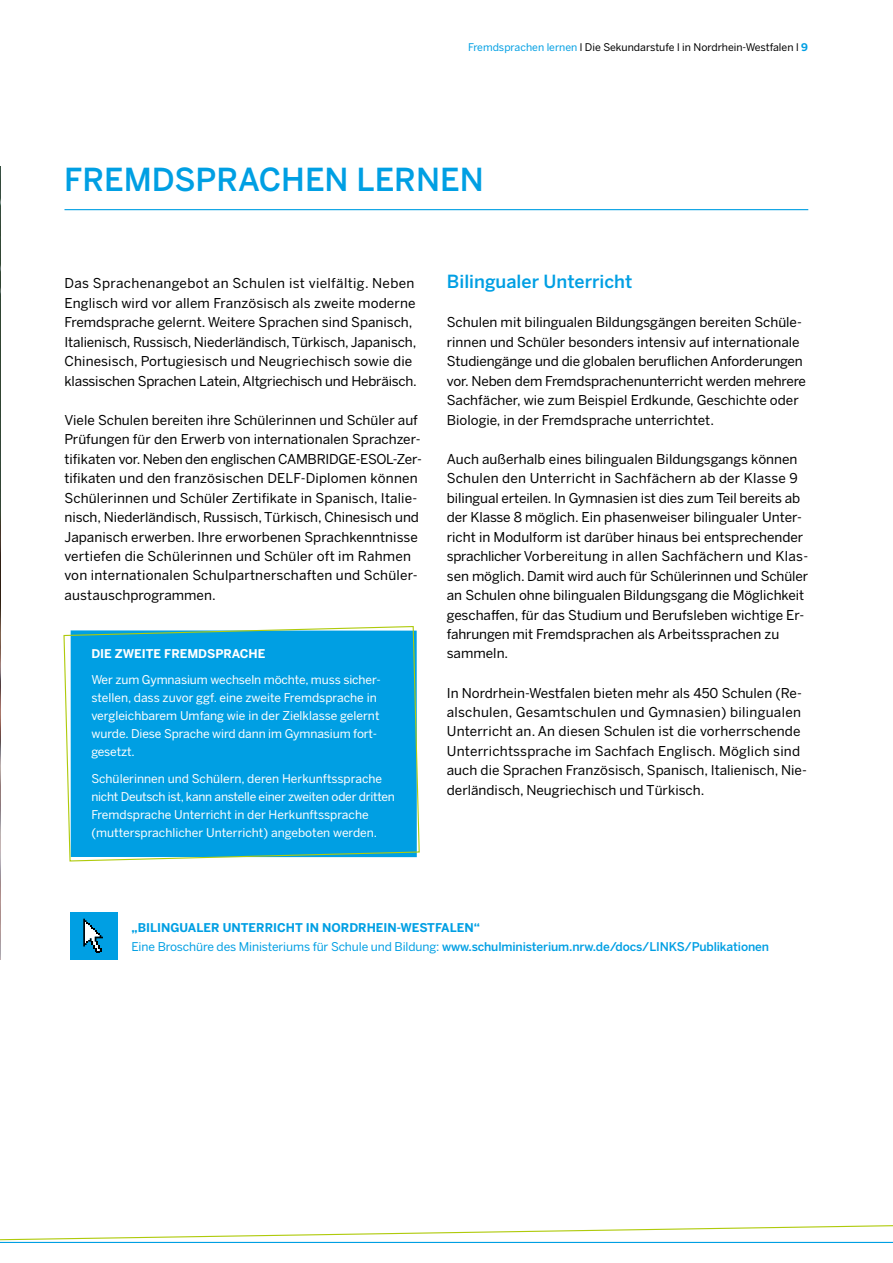
<style>
.page{position:relative;width:893px;height:1263px;background:#fff}
.page>*{position:absolute;margin:0;border:0;box-sizing:border-box;transform-origin:0 0}
.t1{font:500 31.5px "Benton Sans";color:#009fe3}
.t2{font:500 18px "Benton Sans";color:#009fe3}
.t3{font:13.5px/19.5px "Benton Sans";color:#000}
.t4{font:12px/18px "Benton Sans";color:#fff}
.t5{font:500 12px/19.5px "Benton Sans";letter-spacing:-.01em;color:#009fe3}
.t6{font:700 12px "Benton Sans";color:#fff}
.t7{font:10.5px "Benton Sans";color:#000}
.s1{color:#009fe3}
.s2{font-weight:700;color:#009fe3}
.s3{font-weight:700}
.s4{font-weight:400}
</style>
<div class="page">
<svg style="left:0;top:1225px;width:893px;height:18px"></svg>
<img style="left:0;top:167px;width:1px;height:793px">
<hr style="left:64px;top:209px;width:744px;height:1px;background:#009fe3">
<svg style="left:63px;top:626px;width:357px;height:236px;background:#19a8e3"></svg>
<div style="left:71px;top:912px;width:47px;height:48px;background:#009fe3"></div>
<svg style="left:83px;top:919px;width:20px;height:34px"></svg>
<p class="t7" style="left:468px;top:41px;width:341px"><span class="s1">Fremdsprachen lernen</span> l Die Sekundarstufe l in Nordrhein-Westfalen l <span class="s2">9</span></p>
<h1 class="t1" style="left:64px;top:160px;width:421px">FREMDSPRACHEN LERNEN</h1>
<p class="t3" style="left:64px;top:273px;width:354px">Das Sprachenangebot an Schulen ist vielfältig. Neben Englisch wird vor allem Französisch als zweite moderne Fremdsprache gelernt. Weitere Sprachen sind Spanisch, Italienisch, Russisch, Niederländisch, Türkisch, Japanisch, Chinesisch, Portugiesisch und Neugriechisch sowie die klassischen Sprachen Latein, Altgriechisch und Hebräisch.</p>
<p class="t3" style="left:64px;top:410px;width:359px">Viele Schulen bereiten ihre Schülerinnen und Schüler auf Prüfungen für den Erwerb von internationalen Sprachzer&shy;tifikaten vor. Neben den englischen CAMBRIDGE-ESOL-Zer&shy;tifikaten und den französischen DELF-Diplomen können Schülerinnen und Schüler Zertifikate in Spanisch, Italie&shy;nisch, Niederländisch, Russisch, Türkisch, Chinesisch und Japanisch erwerben. Ihre erworbenen Sprachkenntnisse vertiefen die Schülerinnen und Schüler oft im Rahmen von internationalen Schulpartnerschaften und Schüler&shy;austauschprogrammen.</p>
<p class="t6" style="left:91px;top:646px;width:176px">DIE ZWEITE FREMDSPRACHE</p>
<p class="t4" style="left:91px;top:671px;width:291px">Wer zum Gymnasium wechseln möchte, muss sicher&shy;stellen, dass zuvor ggf. eine zweite Fremdsprache in vergleichbarem Umfang wie in der Zielklasse gelernt wurde. Diese Sprache wird dann im Gymnasium fort&shy;gesetzt.</p>
<p class="t4" style="left:91px;top:769px;width:305px">Schülerinnen und Schülern, deren Herkunftssprache nicht Deutsch ist, kann anstelle einer zweiten oder dritten Fremdsprache Unterricht in der Herkunftssprache (muttersprachlicher Unterricht) angeboten werden.</p>
<h2 class="t2" style="left:447px;top:271px;width:187px">Bilingualer Unterricht</h2>
<p class="t3" style="left:447px;top:312px;width:361px">Schulen mit bilingualen Bildungsgängen bereiten Schüle&shy;rinnen und Schüler besonders intensiv auf internationale Studiengänge und die globalen beruflichen Anforderungen vor. Neben dem Fremdsprachenunterricht werden mehrere Sachfächer, wie zum Beispiel Erdkunde, Geschichte oder Biologie, in der Fremdsprache unterrichtet.</p>
<p class="t3" style="left:447px;top:449px;width:363px">Auch außerhalb eines bilingualen Bildungsgangs können Schulen den Unterricht in Sachfächern ab der Klasse 9 bilingual erteilen. In Gymnasien ist dies zum Teil bereits ab der Klasse 8 möglich. Ein phasenweiser bilingualer Unter&shy;richt in Modulform ist darüber hinaus bei entsprechender sprachlicher Vorbereitung in allen Sachfächern und Klas&shy;sen möglich. Damit wird auch für Schülerinnen und Schüler an Schulen ohne bilingualen Bildungsgang die Möglichkeit geschaffen, für das Studium und Berufsleben wichtige Er&shy;fahrungen mit Fremdsprachen als Arbeitssprachen zu sammeln.</p>
<p class="t3" style="left:447px;top:683px;width:361px">In Nordrhein-Westfalen bieten mehr als 450 Schulen (Re&shy;alschulen, Gesamtschulen und Gymnasien) bilingualen Unterricht an. An diesen Schulen ist die vorherrschende Unterrichtssprache im Sachfach Englisch. Möglich sind auch die Sprachen Französisch, Spanisch, Italienisch, Nie&shy;derländisch, Neugriechisch und Türkisch.</p>
<p class="t5" style="left:131px;top:917px;width:639px"><span class="s3">„BILINGUALER UNTERRICHT IN NORDRHEIN-WESTFALEN“<br></span><span class="s4">Eine Broschüre des Ministeriums für Schule und Bildung:</span> www.schulministerium.nrw.de/docs/LINKS/Publikationen</p>
</div>
